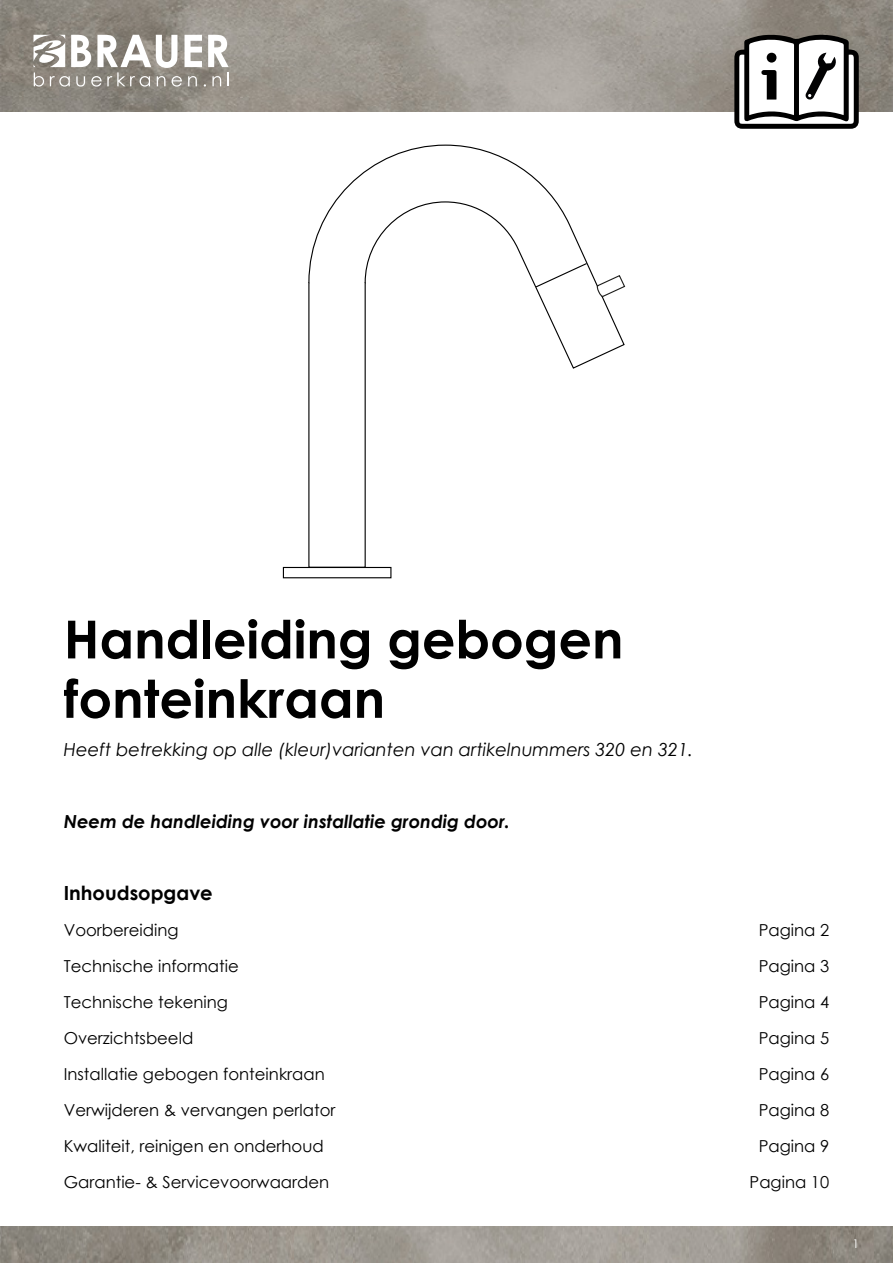
<style>
.page{position:relative;width:893px;height:1263px;background:#fff}
.page>*{position:absolute;margin:0;border:0;box-sizing:border-box;transform-origin:0 0}
.t1{font:700 52.5px/59.4px "Century Gothic";color:#000}
.t2{font:700 19.5px "Century Gothic";color:#000}
.t3{font:italic 18px "Century Gothic";color:#000}
.t4{font:italic 700 18px "Century Gothic";color:#000}
.t5{font:16.5px "Century Gothic";color:#000}
.t6{font:12px "Century Gothic Pro";color:#fff}
</style>
<div class="page">
<img style="left:0;top:0;width:893px;height:112px">
<img style="left:0;top:1226px;width:893px;height:37px">
<svg style="left:34px;top:35px;width:195px;height:52px"></svg>
<svg style="left:734px;top:33px;width:125px;height:96px"></svg>
<div style="left:767px;top:53px;width:9px;height:10px;background:#000;border-radius:50%"></div>
<svg style="left:308px;top:144px;width:317px;height:1119px"></svg>
<svg style="left:534px;top:262px;width:54px;height:26px"></svg>
<div style="left:283px;top:567px;width:108px;height:11px;background:#fff;border:1px solid #000"></div>
<svg style="left:597px;top:274px;width:29px;height:24px"></svg>
<p class="t1" style="left:64px;top:607px;width:561px">Handleiding gebogen fonteinkraan</p>
<p class="t3" style="left:64px;top:737px;width:631px">Heeft betrekking op alle (kleur)varianten van artikelnummers 320 en 321.</p>
<p class="t4" style="left:64px;top:808px;width:448px">Neem de handleiding voor installatie grondig door.</p>
<p class="t2" style="left:64px;top:878px;width:150px">Inhoudsopgave</p>
<p class="t5" style="left:64px;top:919px;width:116px">Voorbereiding</p>
<p class="t5" style="left:759px;top:919px;width:72px">Pagina 2</p>
<p class="t5" style="left:64px;top:955px;width:176px">Technische informatie</p>
<p class="t5" style="left:759px;top:955px;width:72px">Pagina 3</p>
<p class="t5" style="left:64px;top:991px;width:166px">Technische tekening</p>
<p class="t5" style="left:759px;top:991px;width:72px">Pagina 4</p>
<p class="t5" style="left:64px;top:1027px;width:131px">Overzichtsbeeld</p>
<p class="t5" style="left:759px;top:1027px;width:72px">Pagina 5</p>
<p class="t5" style="left:64px;top:1063px;width:263px">Installatie gebogen fonteinkraan</p>
<p class="t5" style="left:759px;top:1063px;width:72px">Pagina 6</p>
<p class="t5" style="left:64px;top:1099px;width:273px">Verwijderen &amp; vervangen perlator</p>
<p class="t5" style="left:759px;top:1099px;width:72px">Pagina 8</p>
<p class="t5" style="left:64px;top:1135px;width:261px">Kwaliteit, reinigen en onderhoud</p>
<p class="t5" style="left:759px;top:1135px;width:72px">Pagina 9</p>
<p class="t5" style="left:64px;top:1171px;width:267px">Garantie- &amp; Servicevoorwaarden</p>
<p class="t5" style="left:750px;top:1171px;width:81px">Pagina 10</p>
<p class="t6" style="left:852px;top:1237px;width:8px">1</p>
</div>
